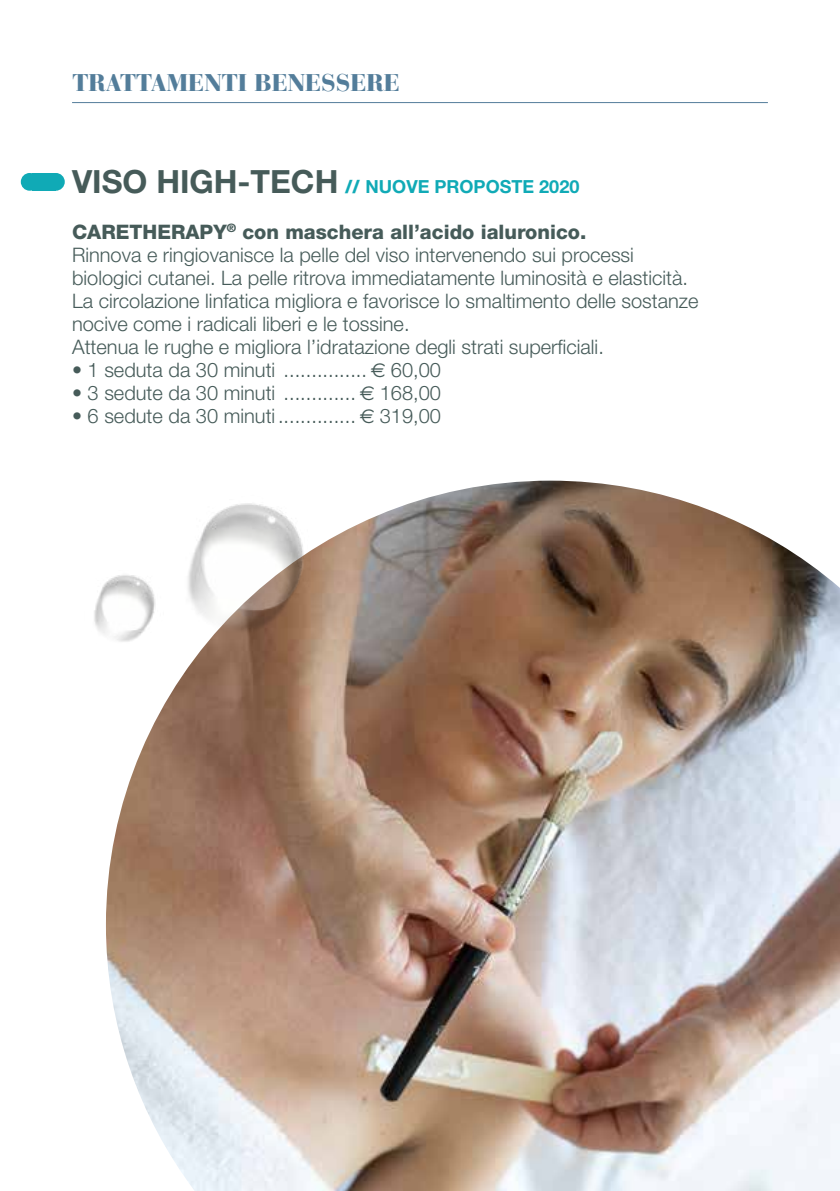
<style>
.page{position:relative;width:840px;height:1191px;background:#fff}
.page>*{position:absolute;margin:0;border:0;box-sizing:border-box;transform-origin:0 0}
.t1{font:900 24px "Bauer Bodoni";color:#537d9a}
.t2{font:300 20px/23px "Helvetica Neue LT Std";color:#465b59}
.t3{font:700 18px "Helvetica Neue LT Std";color:#10aab6}
.s1{font-size:32px;color:#465b59}
.s2{font-weight:800}
.s3{font-family:"Euro Sans";font-weight:400}
</style>
<div class="page">
<hr style="left:72px;top:102px;width:695px;height:1px;background:#537d9a">
<div style="left:47px;top:173px;width:18px;height:18px;background:#10aab6;border-radius:50%"></div>
<div style="left:21px;top:173px;width:18px;height:18px;background:#10aab6;border-radius:50%"></div>
<div style="left:32px;top:173px;width:23px;height:18px;background:#10aab6"></div>
<img style="left:106px;top:480px;width:733px;height:711px">
<img style="left:163px;top:483px;width:158px;height:161px">
<img style="left:94px;top:564px;width:69px;height:84px">
<p class="t1" style="left:73px;top:68px;width:328px">TRATTAMENTI BENESSERE</p>
<p class="t3" style="left:72px;top:175px;width:508px"><span class="s1">VISO HIGH-TECH</span> <span class="s2">//</span> NUOVE PROPOSTE 2020</p>
<p class="t2" style="left:72px;top:220px;width:627px"><span class="s2">CARETHERAPY</span><sup>®</sup> <span class="s2">con maschera all’acido ialuronico.<br></span>Rinnova e ringiovanisce la pelle del viso intervenendo sui processi biologici cutanei. La pelle ritrova immediatamente luminosità e elasticità.<br>La circolazione linfatica migliora e favorisce lo smaltimento delle sostanze nocive come i radicali liberi e le tossine.<br>Attenua le rughe e migliora l’idratazione degli strati superficiali.</p>
<p class="t2" style="left:72px;top:358px;width:370px">• 1 seduta da 30 minuti ............... <span class="s3">E</span> 60,00</p>
<p class="t2" style="left:72px;top:381px;width:370px">• 3 sedute da 30 minuti ............. <span class="s3">E</span> 168,00</p>
<p class="t2" style="left:72px;top:404px;width:370px">• 6 sedute da 30 minuti.............. <span class="s3">E</span> 319,00</p>
</div>
